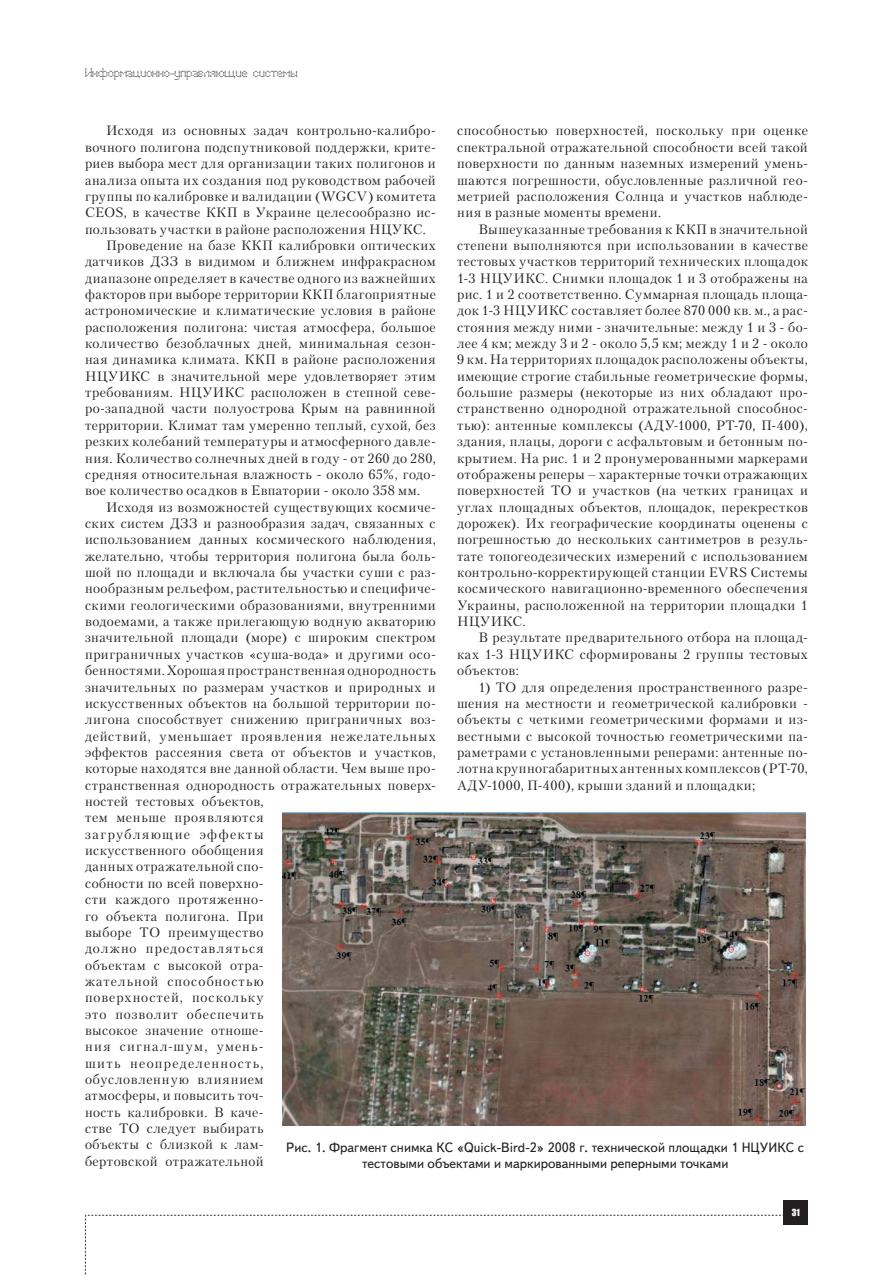
<style>
.page{position:relative;width:893px;height:1276px;background:#fff}
.page>*{position:absolute;margin:0;border:0;box-sizing:border-box;transform-origin:0 0}
.t1{font:13.5px/16.4px "Petersburg C";letter-spacing:.035em;color:#231f20;text-align:justify}
.t2{font:13.5px/16.2px "Text Book C";color:#231f20;text-align:center}
.t3{font:13.5px "Petersburg C";letter-spacing:.065em;color:#231f20}
.t4{font:13.5px "Petersburg C";letter-spacing:.075em;color:#231f20}
.t5{font:13.5px "Petersburg C";letter-spacing:.07em;color:#231f20}
.t6{font:13.5px "Petersburg C";letter-spacing:.055em;color:#231f20}
.t7{font:13.5px "Petersburg C";letter-spacing:.085em;color:#231f20}
.t8{font:13.5px "Petersburg C";letter-spacing:.1em;color:#231f20}
.t9{font:13.5px "Petersburg C";letter-spacing:.06em;color:#231f20}
.t10{font:13.5px "Petersburg C";letter-spacing:.095em;color:#231f20}
.t11{font:13.5px "Petersburg C";letter-spacing:.11em;color:#231f20}
.t12{font:12px "Perfo";letter-spacing:.015em;color:#231f20}
.t13{font:9px "Impact";color:#fff}
</style>
<div class="page">
<svg style="left:85px;top:1215px;width:699px;height:61px"></svg>
<div style="left:784px;top:1200px;width:24px;height:25px;background:#231f20"></div>
<img style="left:282px;top:812px;width:524px;height:313px">
<p class="t12" style="left:85px;top:66px;width:214px">Информационно-управляющие системы</p>
<p class="t1" style="left:106px;top:122px;width:331px">Исходя из основных задач контрольно-калибро-</p>
<p class="t1" style="left:85px;top:139px;width:352px">вочного полигона подспутниковой поддержки, крите-</p>
<p class="t1" style="left:85px;top:155px;width:352px">риев выбора мест для организации таких полигонов и</p>
<p class="t1" style="left:85px;top:171px;width:352px">анализа опыта их создания под руководством рабочей</p>
<p class="t1" style="left:85px;top:188px;width:352px">группы по калибровке и валидации (WGCV) комитета</p>
<p class="t1" style="left:85px;top:204px;width:352px">CEOS, в качестве ККП в Украине целесообразно ис-</p>
<p class="t1" style="left:85px;top:220px;width:342px">пользовать участки в районе расположения НЦУКС.</p>
<p class="t1" style="left:106px;top:237px;width:331px">Проведение на базе ККП калибровки оптических</p>
<p class="t1" style="left:85px;top:253px;width:352px">датчиков ДЗЗ в видимом и ближнем инфракрасном</p>
<p class="t1" style="left:85px;top:270px;width:352px">диапазоне определяет в качестве одного из важнейших</p>
<p class="t1" style="left:85px;top:286px;width:352px">факторов при выборе территории ККП благоприятные</p>
<p class="t1" style="left:85px;top:302px;width:352px">астрономические и климатические условия в районе</p>
<p class="t1" style="left:85px;top:319px;width:352px">расположения полигона: чистая атмосфера, большое</p>
<p class="t1" style="left:85px;top:335px;width:352px">количество безоблачных дней, минимальная сезон-</p>
<p class="t1" style="left:85px;top:351px;width:352px">ная динамика климата. ККП в районе расположения</p>
<p class="t1" style="left:85px;top:368px;width:352px">НЦУИКС в значительной мере удовлетворяет этим</p>
<p class="t1" style="left:85px;top:384px;width:352px">требованиям. НЦУИКС расположен в степной севе-</p>
<p class="t1" style="left:85px;top:400px;width:352px">ро-западной части полуострова Крым на равнинной</p>
<p class="t1" style="left:85px;top:417px;width:352px">территории. Климат там умеренно теплый, сухой, без</p>
<p class="t1" style="left:85px;top:433px;width:352px">резких колебаний температуры и атмосферного давле-</p>
<p class="t1" style="left:85px;top:449px;width:352px">ния. Количество солнечных дней в году - от 260 до 280,</p>
<p class="t1" style="left:85px;top:466px;width:352px">средняя относительная влажность - около 65%, годо-</p>
<p class="t1" style="left:85px;top:482px;width:337px">вое количество осадков в Евпатории - около 358 мм.</p>
<p class="t1" style="left:106px;top:498px;width:331px">Исходя из возможностей существующих космиче-</p>
<p class="t1" style="left:85px;top:515px;width:352px">ских систем ДЗЗ и разнообразия задач, связанных с</p>
<p class="t1" style="left:85px;top:531px;width:352px">использованием данных космического наблюдения,</p>
<p class="t1" style="left:85px;top:547px;width:352px">желательно, чтобы территория полигона была боль-</p>
<p class="t1" style="left:85px;top:564px;width:352px">шой по площади и включала бы участки суши с раз-</p>
<p class="t1" style="left:85px;top:580px;width:352px">нообразным рельефом, растительностью и специфиче-</p>
<p class="t1" style="left:85px;top:597px;width:352px">скими геологическими образованиями, внутренними</p>
<p class="t1" style="left:85px;top:613px;width:352px">водоемами, а также прилегающую водную акваторию</p>
<p class="t1" style="left:85px;top:629px;width:352px">значительной площади (море) с широким спектром</p>
<p class="t1" style="left:85px;top:646px;width:352px">приграничных участков «суша-вода» и другими осо-</p>
<p class="t1" style="left:85px;top:662px;width:352px">бенностями. Хорошая пространственная однородность</p>
<p class="t1" style="left:85px;top:678px;width:352px">значительных по размерам участков и природных и</p>
<p class="t1" style="left:85px;top:695px;width:352px">искусственных объектов на большой территории по-</p>
<p class="t1" style="left:85px;top:711px;width:352px">лигона способствует снижению приграничных воз-</p>
<p class="t3" style="left:85px;top:728px;width:352px">действий, уменьшает проявления нежелательных</p>
<p class="t1" style="left:85px;top:744px;width:352px">эффектов рассеяния света от объектов и участков,</p>
<p class="t1" style="left:85px;top:760px;width:352px">которые находятся вне данной области. Чем выше про-</p>
<p class="t1" style="left:85px;top:776px;width:352px">странственная однородность отражательных поверх-</p>
<p class="t1" style="left:85px;top:793px;width:180px">ностей тестовых объектов,</p>
<p class="t9" style="left:85px;top:809px;width:180px">тем меньше проявляются</p>
<p class="t11" style="left:85px;top:826px;width:180px">загрубляющие эффекты</p>
<p class="t1" style="left:85px;top:842px;width:180px">искусственного обобщения</p>
<p class="t1" style="left:85px;top:858px;width:180px">данных отражательной спо-</p>
<p class="t1" style="left:85px;top:874px;width:180px">собности по всей поверхно-</p>
<p class="t6" style="left:85px;top:891px;width:180px">сти каждого протяженно-</p>
<p class="t1" style="left:85px;top:907px;width:180px">го объекта полигона. При</p>
<p class="t1" style="left:85px;top:924px;width:180px">выборе ТО преимущество</p>
<p class="t7" style="left:85px;top:940px;width:180px">должно предоставляться</p>
<p class="t1" style="left:85px;top:956px;width:180px">объектам с высокой отра-</p>
<p class="t4" style="left:85px;top:973px;width:180px">жательной способностью</p>
<p class="t5" style="left:85px;top:989px;width:180px">поверхностей, поскольку</p>
<p class="t4" style="left:85px;top:1006px;width:180px">это позволит обеспечить</p>
<p class="t1" style="left:85px;top:1022px;width:180px">высокое значение отноше-</p>
<p class="t10" style="left:85px;top:1038px;width:180px">ния сигнал-шум, умень-</p>
<p class="t8" style="left:85px;top:1055px;width:180px">шить неопределенность,</p>
<p class="t3" style="left:85px;top:1071px;width:180px">обусловленную влиянием</p>
<p class="t1" style="left:85px;top:1087px;width:180px">атмосферы, и повысить точ-</p>
<p class="t1" style="left:85px;top:1103px;width:180px">ность калибровки. В каче-</p>
<p class="t1" style="left:85px;top:1120px;width:180px">стве ТО следует выбирать</p>
<p class="t1" style="left:85px;top:1136px;width:180px">объекты с близкой к лам-</p>
<p class="t1" style="left:85px;top:1152px;width:180px">бертовской отражательной</p>
<p class="t1" style="left:457px;top:122px;width:352px">способностью поверхностей, поскольку при оценке спектральной отражательной способности всей такой поверхности по данным наземных измерений умень&shy;шаются погрешности, обусловленные различной гео&shy;метрией расположения Солнца и участков наблюде&shy;ния в разные моменты времени.</p>
<p class="t1" style="left:457px;top:220px;width:352px;text-indent:21px">Вышеуказанные требования к ККП в значительной степени выполняются при использовании в качестве тестовых участков территорий технических площадок 1-3 НЦУИКС. Снимки площадок 1 и 3 отображены на рис. 1 и 2 соответственно. Суммарная площадь площа&shy;док 1-3 НЦУИКС составляет более 870 000 кв. м., а рас&shy;стояния между ними - значительные: между 1 и 3 - бо&shy;лее 4 км; между 3 и 2 - около 5,5 км; между 1 и 2 - около 9 км. На территориях площадок расположены объекты, имеющие строгие стабильные геометрические формы, большие размеры (некоторые из них обладают про&shy;странственно однородной отражательной способнос&shy;тью): антенные комплексы (АДУ-1000, РТ-70, П-400), здания, плацы, дороги с асфальтовым и бетонным по&shy;крытием. На рис. 1 и 2 пронумерованными маркерами отображены реперы – характерные точки отражающих поверхностей ТО и участков (на четких границах и углах площадных объектов, площадок, перекрестков дорожек). Их географические координаты оценены с погрешностью до нескольких сантиметров в резуль&shy;тате топогеодезических измерений с использованием контрольно-корректирующей станции EVRS Системы космического навигационно-временного обеспечения Украины, расположенной на территории площадки 1<br>НЦУИКС.</p>
<p class="t1" style="left:457px;top:629px;width:352px;text-indent:21px">В результате предварительного отбора на площад&shy;ках 1-3 НЦУИКС сформированы 2 группы тестовых объектов:</p>
<p class="t1" style="left:457px;top:678px;width:352px;text-indent:21px">1) ТО для определения пространственного разре&shy;шения на местности и геометрической калибровки - объекты с четкими геометрическими формами и из&shy;вестными с высокой точностью геометрическими па&shy;раметрами с установленными реперами: антенные по&shy;лотна крупногабаритных антенных комплексов (РТ-70, АДУ-1000, П-400), крыши зданий и площадки;</p>
<p class="t2" style="left:286px;top:1139px;width:519px">Рис. 1. Фрагмент снимка КС «Quick-Bird-2» 2008 г. технической площадки 1 НЦУИКС с тестовыми объектами и маркированными реперными точками</p>
<p class="t13" style="left:792px;top:1205px;width:10px">31</p>
</div>
